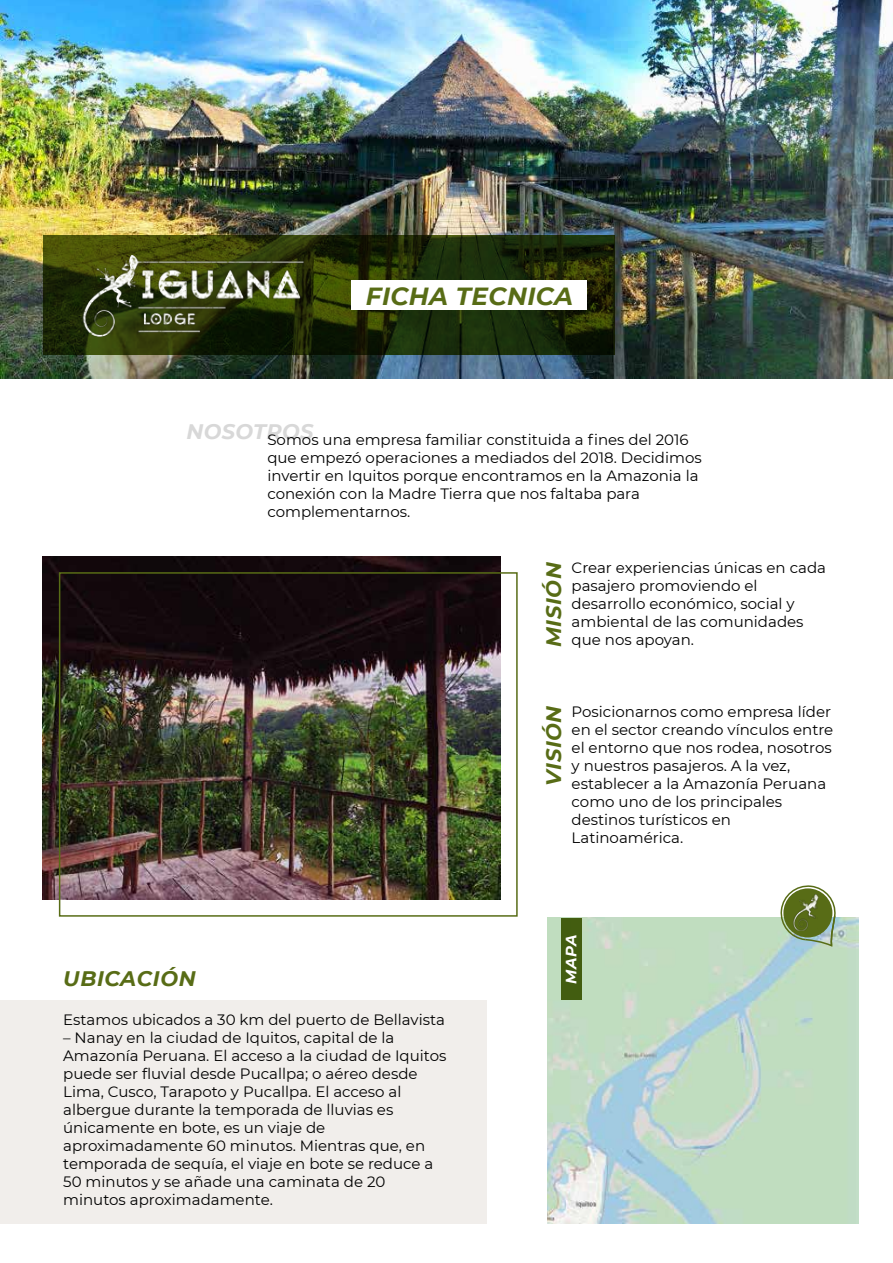
<style>
.page{position:relative;width:893px;height:1263px;background:#fff}
.page>*{position:absolute;margin:0;border:0;box-sizing:border-box;transform-origin:0 0}
.t1{font:italic 700 24.75px "Montserrat";letter-spacing:.015em;color:#586c16}
.t2{font:italic 700 21px "Montserrat";letter-spacing:.03em;color:#586c16}
.t3{font:italic 700 21px "Montserrat";letter-spacing:.015em;color:#d8d8d8}
.t4{font:15px/18px "Montserrat";color:#000}
.t5{font:italic 700 15px "Montserrat";color:#fff}
</style>
<div class="page">
<img style="left:547px;top:918px;width:311px;height:306px">
<div style="left:0;top:1000px;width:487px;height:224px;background:#f1eeeb"></div>
<img style="left:0;top:0;width:893px;height:379px">
<svg style="left:44px;top:236px;width:571px;height:119px;background:#232f07"></svg>
<div style="left:352px;top:280px;width:235px;height:30px;background:#fff"></div>
<img style="left:81px;top:255px;width:223px;height:81px">
<img style="left:43px;top:556px;width:457px;height:343px">
<div style="left:59px;top:572px;width:459px;height:345px;border:2px solid #586c16"></div>
<div style="left:561px;top:918px;width:20px;height:81px;background:#425d10"></div>
<svg style="left:780px;top:885px;width:56px;height:63px;background:#899c6c"></svg>
<h1 class="t1" style="left:366px;top:278px;width:209px">FICHA TECNICA</h1>
<h2 class="t3" style="left:186px;top:416px;width:129px">NOSOTROS</h2>
<p class="t4" style="left:267px;top:430px;width:436px">Somos una empresa familiar constituida a fines del 2016 que empezó operaciones a mediados del 2018. Decidimos invertir en Iquitos porque encontramos en la Amazonia la conexión con la Madre Tierra que nos faltaba para complementarnos.</p>
<h2 class="t2" style="left:63px;top:963px;width:134px">UBICACIÓN</h2>
<p class="t4" style="left:63px;top:1010px;width:383px">Estamos ubicados a 30 km del puerto de Bellavista</p>
<p class="t4" style="left:63px;top:1028px;width:385px">– Nanay en la ciudad de Iquitos, capital de la Amazonía Peruana. El acceso a la ciudad de Iquitos puede ser fluvial desde Pucallpa; o aéreo desde Lima, Cusco, Tarapoto y Pucallpa. El acceso al albergue durante la temporada de lluvias es únicamente en bote, es un viaje de aproximadamente 60 minutos. Mientras que, en temporada de sequía, el viaje en bote se reduce a 50 minutos y se añade una caminata de 20 minutos aproximadamente.</p>
<h2 class="t2" style="left:538px;top:647px;width:87px;rotate:-90deg">MISIÓN</h2>
<p class="t4" style="left:572px;top:558px;width:256px">Crear experiencias únicas en cada pasajero promoviendo el desarrollo económico, social y ambiental de las comunidades que nos apoyan.</p>
<h2 class="t2" style="left:538px;top:786px;width:82px;rotate:-90deg">VISIÓN</h2>
<p class="t4" style="left:572px;top:702px;width:263px">Posicionarnos como empresa líder en el sector creando vínculos entre el entorno que nos rodea, nosotros y nuestros pasajeros. A la vez, establecer a la Amazonía Peruana como uno de los principales destinos turísticos en<br>Latinoamérica.</p>
<p class="t5" style="left:560px;top:984px;width:51px;rotate:-90deg">MAPA</p>
</div>
